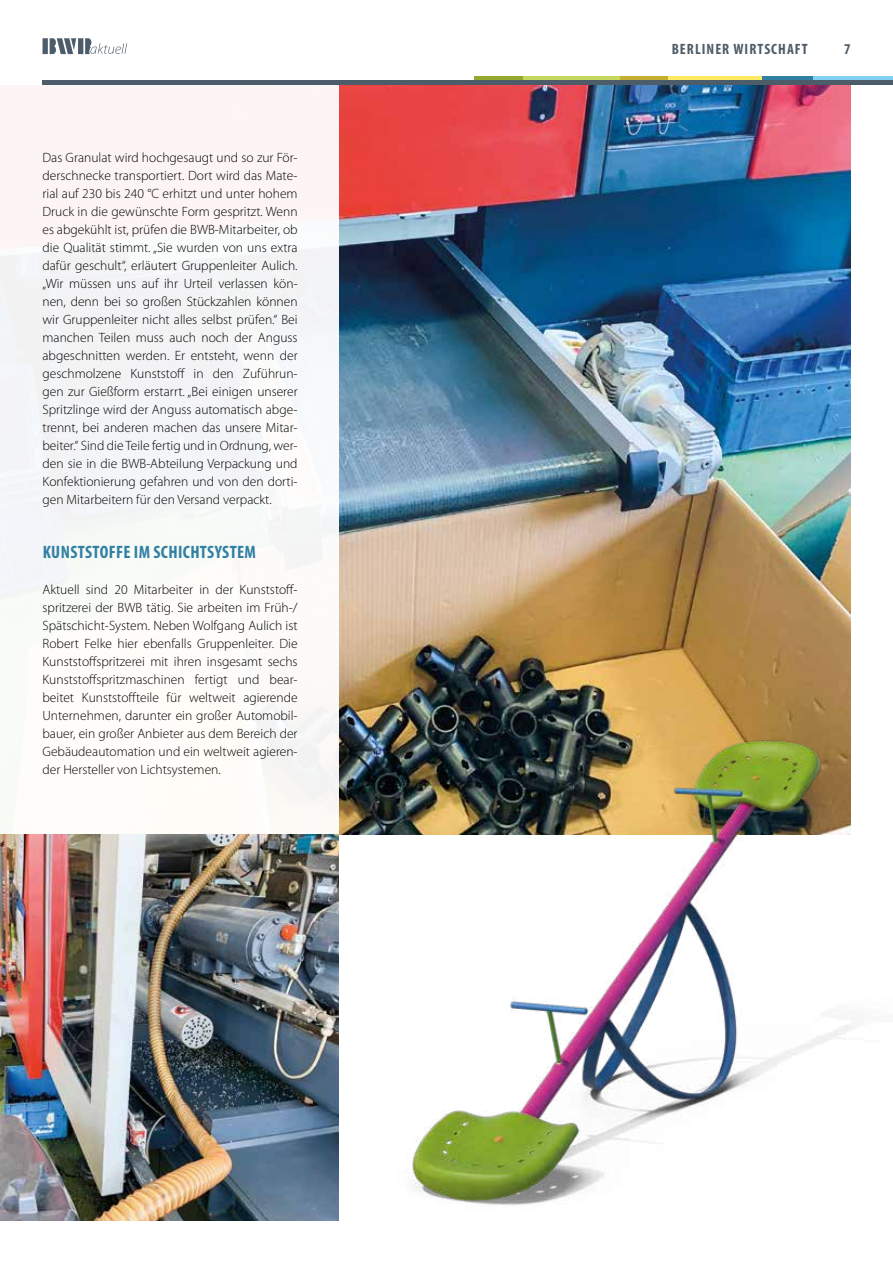
<style>
.page{position:relative;width:893px;height:1263px;background:#fff}
.page>*{position:absolute;margin:0;border:0;box-sizing:border-box;transform-origin:0 0}
.t1{font:700 condensed 18px "Myriad Pro";letter-spacing:.02em;color:#3180a4}
.t2{font:700 condensed 15px "Myriad Pro";letter-spacing:.07em;color:#4d5c69}
.t3{font:300 13.5px/18px "Myriad Pro";color:#000;text-align:justify}
</style>
<div class="page">
<svg style="left:813px;top:77px;width:80px;height:4px"></svg>
<svg style="left:762px;top:77px;width:51px;height:4px"></svg>
<svg style="left:667px;top:77px;width:95px;height:4px"></svg>
<svg style="left:620px;top:77px;width:47px;height:4px"></svg>
<svg style="left:522px;top:77px;width:98px;height:4px"></svg>
<svg style="left:474px;top:77px;width:48px;height:4px"></svg>
<hr style="left:43px;top:81px;width:850px;height:4px;background:#4d5c69">
<svg style="left:43px;top:38px;width:85px;height:17px"></svg>
<img style="left:338px;top:85px;width:512px;height:595px">
<div style="left:0;top:85px;width:338px;height:1178px;background:#fcf7f7"></div>
<img style="left:0;top:834px;width:338px;height:386px">
<img style="left:338px;top:680px;width:517px;height:541px">
<p class="t3" style="left:43px;top:148px;width:257px">Das Granulat wird hochgesaugt und so zur För&shy;derschnecke transportiert. Dort wird das Mate&shy;rial auf 230 bis 240 °C erhitzt und unter hohem Druck in die gewünschte Form gespritzt. Wenn es abgekühlt ist, prüfen die BWB-Mitarbeiter, ob die Qualität stimmt. „Sie wurden von uns extra dafür geschult“, erläutert Gruppenleiter Aulich. „Wir müssen uns auf ihr Urteil verlassen kön&shy;nen, denn bei so großen Stückzahlen können wir Gruppenleiter nicht alles selbst prüfen.“ Bei manchen Teilen muss auch noch der Anguss abgeschnitten werden. Er entsteht, wenn der geschmolzene Kunststoff in den Zuführun&shy;gen zur Gießform erstarrt. „Bei einigen unserer Spritzlinge wird der Anguss automatisch abge&shy;trennt, bei anderen machen das unsere Mitar&shy;beiter.“ Sind die Teile fertig und in Ordnung, wer&shy;den sie in die BWB-Abteilung Verpackung und Konfektionierung gefahren und von den dorti&shy;gen Mitarbeitern für den Versand verpackt.</p>
<h1 class="t1" style="left:43px;top:541px;width:215px">KUNSTSTOFFE IM SCHICHTSYSTEM</h1>
<p class="t3" style="left:43px;top:580px;width:257px">Aktuell sind 20 Mitarbeiter in der Kunststoff&shy;spritzerei der BWB tätig. Sie arbeiten im Früh-/ Spätschicht-System. Neben Wolfgang Aulich ist Robert Felke hier ebenfalls Gruppenleiter. Die Kunststoffspritzerei mit ihren insgesamt sechs Kunststoffspritzmaschinen fertigt und bear&shy;beitet Kunststoffteile für weltweit agierende Unternehmen, darunter ein großer Automobil&shy;bauer, ein großer Anbieter aus dem Bereich der Gebäudeautomation und ein weltweit agieren&shy;der Hersteller von Lichtsystemen.</p>
<p class="t2" style="left:672px;top:39px;width:138px">BERLINER WIRTSCHAFT</p>
<p class="t2" style="left:844px;top:39px;width:8px">7</p>
</div>
